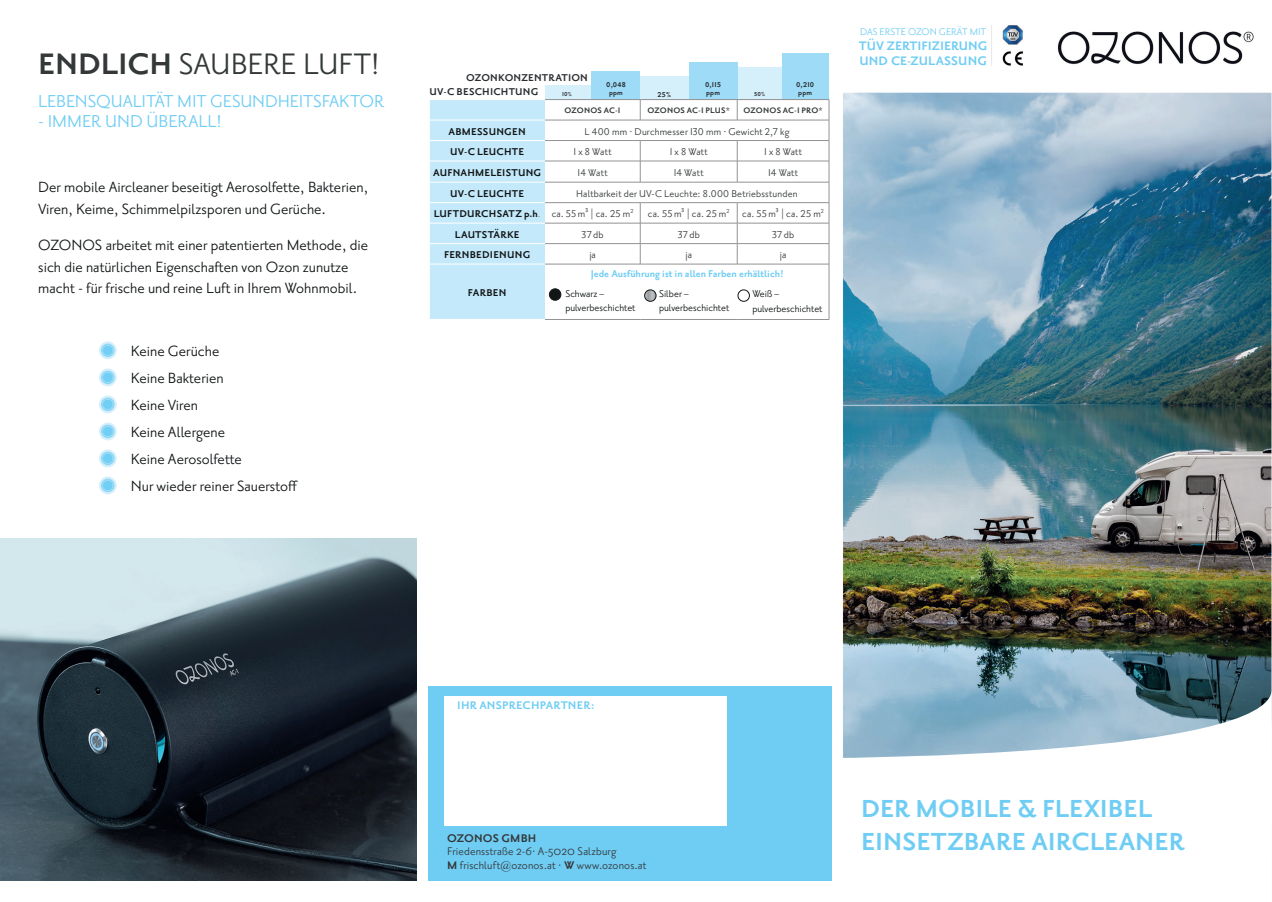
<style>
.page{position:relative;width:1272px;height:902px;background:#fff}
.page>*{position:absolute;margin:0;border:0;box-sizing:border-box;transform-origin:0 0}
.t1{font:36px "Priori Sans OT";color:#343839}
.t2{font:700 30px/33px "Priori Sans OT";color:#6fcdf4}
.t3{font:21px "Priori Sans OT";letter-spacing:-.005em;color:#6fcdf4}
.t4{font:18px/27px "Priori Sans OT";color:#121617}
.t5{font:700 15px/15px "Priori Sans OT";color:#6fcdf4}
.t6{font:13.5px/13.5px "Priori Sans OT";letter-spacing:.01em;color:#343839}
.t7{font:700 13.5px "Priori Sans OT";letter-spacing:.015em;color:#6fcdf4}
.t8{font:700 13.5px "Priori Sans OT";letter-spacing:.015em;color:#343839}
.t9{font:12px "Priori Sans OT";letter-spacing:.015em;color:#343839}
.t10{font:700 12px "Priori Sans OT";letter-spacing:.015em;color:#121617}
.t11{font:12px/14.4px "Priori Sans OT";color:#121617}
.t12{font:700 12px "Priori Sans OT";color:#6fcdf4}
.t13{font:700 12px "Priori Sans OT";letter-spacing:.015em;color:#282d2f}
.t14{font:11.7px "Priori Sans OT";color:#6fcdf4}
.t15{font:700 9.6px "Priori Sans OT";letter-spacing:.015em;color:#343839}
.t16{font:700 8.55px/7.8px "Priori Sans OT";letter-spacing:.02em;color:#282d2f}
.t17{font:700 6.9px "Priori Sans OT";color:#282d2f}
.s1{font-weight:700}
.s2{font-weight:700;color:#121617}
.s3{font-weight:300;color:#121617}
</style>
<div class="page">
<div style="left:545px;top:86px;width:46px;height:14px;background:#d5effb"></div>
<div style="left:640px;top:77px;width:48px;height:23px;background:#d5effb"></div>
<div style="left:737px;top:67px;width:45px;height:33px;background:#d5effb"></div>
<div style="left:591px;top:71px;width:49px;height:29px;background:#9edbf7"></div>
<div style="left:688px;top:62px;width:49px;height:38px;background:#9edbf7"></div>
<div style="left:782px;top:53px;width:47px;height:47px;background:#9edbf7"></div>
<img style="left:844px;top:94px;width:425px;height:560px">
<svg style="left:843px;top:654px;width:428px;height:104px;background:#8eadbe"></svg>
<img style="left:991px;top:25px;width:32px;height:41px">
<img style="left:1057px;top:31px;width:197px;height:33px">
<div style="left:428px;top:686px;width:403px;height:194px;background:#6fcdf4"></div>
<div style="left:444px;top:696px;width:283px;height:129px;background:#fff"></div>
<svg style="left:99px;top:341px;width:18px;height:18px"></svg>
<div style="left:103px;top:345px;width:10px;height:10px;background:#71cef4;border-radius:50%"></div>
<svg style="left:99px;top:368px;width:18px;height:18px"></svg>
<div style="left:103px;top:372px;width:10px;height:10px;background:#71cef4;border-radius:50%"></div>
<svg style="left:99px;top:395px;width:18px;height:18px"></svg>
<div style="left:103px;top:399px;width:10px;height:10px;background:#71cef4;border-radius:50%"></div>
<svg style="left:99px;top:422px;width:18px;height:18px"></svg>
<div style="left:103px;top:426px;width:10px;height:10px;background:#71cef4;border-radius:50%"></div>
<svg style="left:99px;top:449px;width:18px;height:18px"></svg>
<div style="left:103px;top:453px;width:10px;height:10px;background:#71cef4;border-radius:50%"></div>
<svg style="left:99px;top:476px;width:18px;height:18px"></svg>
<div style="left:103px;top:480px;width:10px;height:10px;background:#71cef4;border-radius:50%"></div>
<img style="left:0;top:538px;width:417px;height:342px">
<hr style="left:828px;top:264px;width:1px;height:55px;background:#929394">
<div style="left:430px;top:100px;width:115px;height:219px;background:#c4e9fa"></div>
<hr style="left:545px;top:99px;width:95px;height:1px;background:#929394">
<hr style="left:640px;top:99px;width:97px;height:1px;background:#929394">
<svg style="left:640px;top:100px;width:1px;height:20px"></svg>
<hr style="left:737px;top:99px;width:92px;height:1px;background:#929394">
<svg style="left:737px;top:100px;width:1px;height:20px"></svg>
<hr style="left:545px;top:120px;width:95px;height:1px;background:#929394">
<hr style="left:640px;top:120px;width:97px;height:1px;background:#929394">
<hr style="left:737px;top:120px;width:92px;height:1px;background:#929394">
<hr style="left:545px;top:140px;width:95px;height:1px;background:#929394">
<hr style="left:640px;top:140px;width:97px;height:1px;background:#929394">
<hr style="left:737px;top:140px;width:92px;height:1px;background:#929394">
<hr style="left:545px;top:161px;width:95px;height:1px;background:#929394">
<hr style="left:640px;top:161px;width:97px;height:1px;background:#929394">
<svg style="left:640px;top:141px;width:1px;height:41px"></svg>
<hr style="left:737px;top:161px;width:92px;height:1px;background:#929394">
<svg style="left:737px;top:141px;width:1px;height:41px"></svg>
<hr style="left:545px;top:182px;width:95px;height:1px;background:#929394">
<hr style="left:640px;top:182px;width:97px;height:1px;background:#929394">
<hr style="left:737px;top:182px;width:92px;height:1px;background:#929394">
<hr style="left:545px;top:202px;width:95px;height:1px;background:#929394">
<hr style="left:640px;top:202px;width:97px;height:1px;background:#929394">
<hr style="left:737px;top:202px;width:92px;height:1px;background:#929394">
<hr style="left:545px;top:223px;width:95px;height:1px;background:#929394">
<hr style="left:640px;top:223px;width:97px;height:1px;background:#929394">
<hr style="left:737px;top:223px;width:92px;height:1px;background:#929394">
<hr style="left:545px;top:243px;width:95px;height:1px;background:#929394">
<hr style="left:640px;top:243px;width:97px;height:1px;background:#929394">
<svg style="left:640px;top:203px;width:1px;height:61px"></svg>
<hr style="left:737px;top:243px;width:92px;height:1px;background:#929394">
<svg style="left:737px;top:203px;width:1px;height:61px"></svg>
<svg style="left:828px;top:100px;width:1px;height:164px"></svg>
<hr style="left:545px;top:264px;width:95px;height:1px;background:#929394">
<hr style="left:640px;top:264px;width:97px;height:1px;background:#929394">
<hr style="left:737px;top:264px;width:92px;height:1px;background:#929394">
<hr style="left:545px;top:319px;width:95px;height:1px;background:#929394">
<hr style="left:640px;top:319px;width:97px;height:1px;background:#929394">
<hr style="left:737px;top:319px;width:92px;height:1px;background:#929394">
<svg style="left:644px;top:290px;width:12px;height:11px"></svg>
<div style="left:644px;top:289px;width:12px;height:12px;border:1px solid #121617;border-radius:50%"></div>
<div style="left:737px;top:289px;width:12px;height:12px;border:1px solid #121617;border-radius:50%"></div>
<div style="left:549px;top:289px;width:12px;height:11px;background:#121617;border-radius:50%"></div>
<div style="left:549px;top:288px;width:12px;height:12px;border:1px solid #121617;border-radius:50%"></div>
<h1 class="t1" style="left:38px;top:48px;width:343px"><span class="s1">ENDLICH</span> SAUBERE LUFT!</h1>
<p class="t3" style="left:38px;top:91px;width:347px">LEBENSQUALITÄT MIT GESUNDHEITSFAKTOR</p>
<p class="t3" style="left:38px;top:112px;width:185px">- IMMER UND ÜBERALL!</p>
<p class="t4" style="left:38px;top:177px;width:331px;line-height:21.6px">Der mobile Aircleaner beseitigt Aerosolfette, Bakterien,<br>Viren, Keime, Schimmelpilzsporen und Gerüche.</p>
<p class="t4" style="left:38px;top:235px;width:331px;line-height:21.6px">OZONOS arbeitet mit einer patentierten Methode, die sich die natürlichen Eigenschaften von Ozon zunutze macht - für frische und reine Luft in Ihrem Wohnmobil.</p>
<p class="t4" style="left:131px;top:338px;width:169px">Keine Gerüche<br>Keine Bakterien<br>Keine Viren<br>Keine Allergene<br>Keine Aerosolfette<br>Nur wieder reiner Sauerstoff</p>
<p class="t13" style="left:466px;top:72px;width:123px">OZONKONZENTRATION</p>
<p class="t16" style="left:606px;top:81px;width:21px;text-align:center">0,048 ppm</p>
<p class="t16" style="left:705px;top:81px;width:17px">0,115 ppm</p>
<p class="t16" style="left:796px;top:81px;width:20px">0,210 ppm</p>
<p class="t13" style="left:429px;top:86px;width:110px">UV-C BESCHICHTUNG</p>
<p class="t17" style="left:562px;top:91px;width:11px">10%</p>
<p class="t16" style="left:657px;top:91px;width:15px">25%</p>
<p class="t17" style="left:754px;top:91px;width:12px">50%</p>
<p class="t15" style="left:564px;top:106px;width:58px">OZONOS AC-1</p>
<p class="t15" style="left:647px;top:106px;width:84px">OZONOS AC-1 PLUS*</p>
<p class="t15" style="left:743px;top:106px;width:81px">OZONOS AC-1 PRO*</p>
<p class="t10" style="left:448px;top:126px;width:78px">ABMESSUNGEN</p>
<p class="t9" style="left:584px;top:126px;width:206px">L 400 mm · Durchmesser 130 mm · Gewicht 2,7 kg</p>
<p class="t10" style="left:450px;top:146px;width:75px">UV-C LEUCHTE</p>
<p class="t9" style="left:573px;top:146px;width:39px">1 x 8 Watt</p>
<p class="t9" style="left:669px;top:146px;width:39px">1 x 8 Watt</p>
<p class="t9" style="left:764px;top:146px;width:39px">1 x 8 Watt</p>
<p class="t10" style="left:433px;top:167px;width:109px">AUFNAHMELEISTUNG</p>
<p class="t9" style="left:577px;top:167px;width:31px">14 Watt</p>
<p class="t9" style="left:673px;top:167px;width:31px">14 Watt</p>
<p class="t9" style="left:768px;top:167px;width:31px">14 Watt</p>
<p class="t10" style="left:450px;top:188px;width:75px">UV-C LEUCHTE</p>
<p class="t9" style="left:576px;top:188px;width:223px">Haltbarkeit der UV-C Leuchte: 8.000 Betriebsstunden</p>
<p class="t9" style="left:433px;top:208px;width:392px"><span class="s2">LUFTDURCHSATZ p.h</span><span class="s3">.</span> ca. 55 m³ | ca. 25 m<sup>2</sup> ca. 55 m³ | ca. 25 m<sup>2</sup> ca. 55 m³ | ca. 25 m<sup>2</sup></p>
<p class="t10" style="left:454px;top:229px;width:66px">LAUTSTÄRKE</p>
<p class="t9" style="left:581px;top:229px;width:24px">37 db</p>
<p class="t9" style="left:677px;top:229px;width:24px">37 db</p>
<p class="t9" style="left:772px;top:229px;width:24px">37 db</p>
<p class="t10" style="left:444px;top:249px;width:88px">FERNBEDIENUNG</p>
<p class="t9" style="left:589px;top:249px;width:8px">ja</p>
<p class="t9" style="left:685px;top:249px;width:8px">ja</p>
<p class="t9" style="left:779px;top:249px;width:8px">ja</p>
<p class="t10" style="left:468px;top:287px;width:40px">FARBEN</p>
<p class="t12" style="left:590px;top:268px;width:195px">Jede Ausführung ist in allen Farben erhältlich!</p>
<p class="t11" style="left:659px;top:287px;width:72px">Silber – pulverbeschichtet</p>
<p class="t11" style="left:752px;top:287px;width:72px">Weiß – pulverbeschichtet</p>
<p class="t11" style="left:565px;top:287px;width:72px">Schwarz – pulverbeschichtet</p>
<p class="t14" style="left:860px;top:26px;width:127px">DAS ERSTE OZON GERÄT MIT</p>
<p class="t5" style="left:859px;top:39px;width:130px">TÜV ZERTIFIZIERUNG<br>UND CE-ZULASSUNG</p>
<p class="t7" style="left:457px;top:699px;width:138px">IHR ANSPRECHPARTNER:</p>
<p class="t8" style="left:447px;top:832px;width:91px">OZONOS GMBH</p>
<p class="t6" style="left:447px;top:845px;width:201px">Friedensstraße 2-6· A-5020 Salzburg<br><span class="s1">M</span> frischluft@ozonos.at · <span class="s1">W</span> www.ozonos.at</p>
<h2 class="t2" style="left:861px;top:793px;width:325px">DER MOBILE &amp; FLEXIBEL<br>EINSETZBARE AIRCLEANER</h2>
</div>
